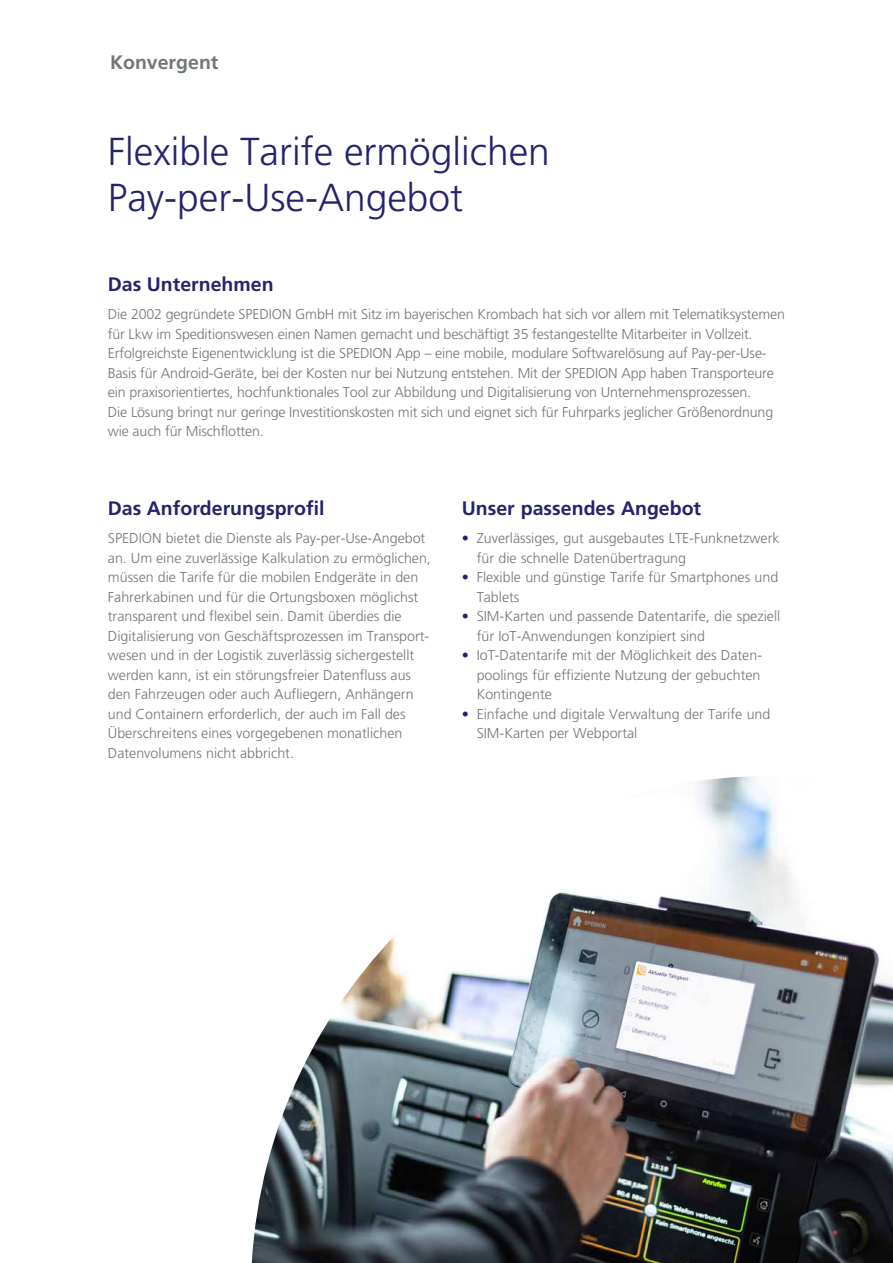
<style>
.page{position:relative;width:893px;height:1263px;background:#fff}
.page>*{position:absolute;margin:0;border:0;box-sizing:border-box;transform-origin:0 0}
.t1{font:300 39px/46.8px "O2 Frutiger";color:#24246c}
.t2{font:700 19.5px "O2 Frutiger";color:#24246c}
.t3{font:700 19.5px "O2 Frutiger";color:#71777a}
.t4{font:300 14.25px/19.5px "O2 Frutiger";color:#71777a}
.s1{color:#24246c}
</style>
<div class="page">
<img style="left:252px;top:776px;width:641px;height:487px">
<h2 class="t3" style="left:110px;top:51px;width:110px">Konvergent</h2>
<h1 class="t1" style="left:108px;top:128px;width:443px">Flexible Tarife ermöglichen<br>Pay-per-Use-Angebot</h1>
<h2 class="t2" style="left:108px;top:273px;width:167px">Das Unternehmen</h2>
<p class="t4" style="left:108px;top:304px;width:679px">Die 2002 gegründete SPEDION GmbH mit Sitz im bayerischen Krombach hat sich vor allem mit Telematiksystemen für Lkw im Speditionswesen einen Namen gemacht und beschäftigt 35 festangestellte Mitarbeiter in Vollzeit.<br>Erfolgreichste Eigenentwicklung ist die SPEDION App – eine mobile, modulare Softwarelösung auf Pay-per-Use-Basis für Android-Geräte, bei der Kosten nur bei Nutzung entstehen. Mit der SPEDION App haben Transporteure ein praxisorientiertes, hochfunktionales Tool zur Abbildung und Digitalisierung von Unternehmensprozessen.<br>Die Lösung bringt nur geringe Investitionskosten mit sich und eignet sich für Fuhrparks jeglicher Größenordnung wie auch für Mischflotten.</p>
<h2 class="t2" style="left:108px;top:497px;width:218px">Das Anforderungsprofil</h2>
<p class="t4" style="left:108px;top:528px;width:325px">SPEDION bietet die Dienste als Pay-per-Use-Angebot an. Um eine zuverlässige Kalkulation zu ermöglichen, müssen die Tarife für die mobilen Endgeräte in den Fahrerkabinen und für die Ortungsboxen möglichst transparent und flexibel sein. Damit überdies die Digitalisierung von Geschäftsprozessen im Transport&shy;wesen und in der Logistik zuverlässig sichergestellt werden kann, ist ein störungsfreier Datenfluss aus den Fahrzeugen oder auch Aufliegern, Anhängern und Containern erforderlich, der auch im Fall des Überschreitens eines vorgegebenen monatlichen Datenvolumens nicht abbricht.</p>
<h2 class="t2" style="left:462px;top:497px;width:241px">Unser passendes Angebot</h2>
<p class="t4" style="left:477px;top:528px;width:304px;text-indent:-15px"><span class="s1">•</span> Zuverlässiges, gut ausgebautes LTE-Funknetzwerk für die schnelle Datenübertragung</p>
<p class="t4" style="left:477px;top:567px;width:303px;text-indent:-15px"><span class="s1">•</span> Flexible und günstige Tarife für Smartphones und<br>Tablets</p>
<p class="t4" style="left:477px;top:606px;width:305px;text-indent:-15px"><span class="s1">•</span> SIM-Karten und passende Datentarife, die speziell für IoT-Anwendungen konzipiert sind</p>
<p class="t4" style="left:477px;top:645px;width:287px;text-align:justify;text-indent:-15px"><span class="s1">•</span> IoT-Datentarife mit der Möglichkeit des Daten&shy;poolings für effiziente Nutzung der gebuchten Kontingente</p>
<p class="t4" style="left:477px;top:704px;width:295px;text-indent:-15px"><span class="s1">•</span> Einfache und digitale Verwaltung der Tarife und<br>SIM-Karten per Webportal</p>
</div>
